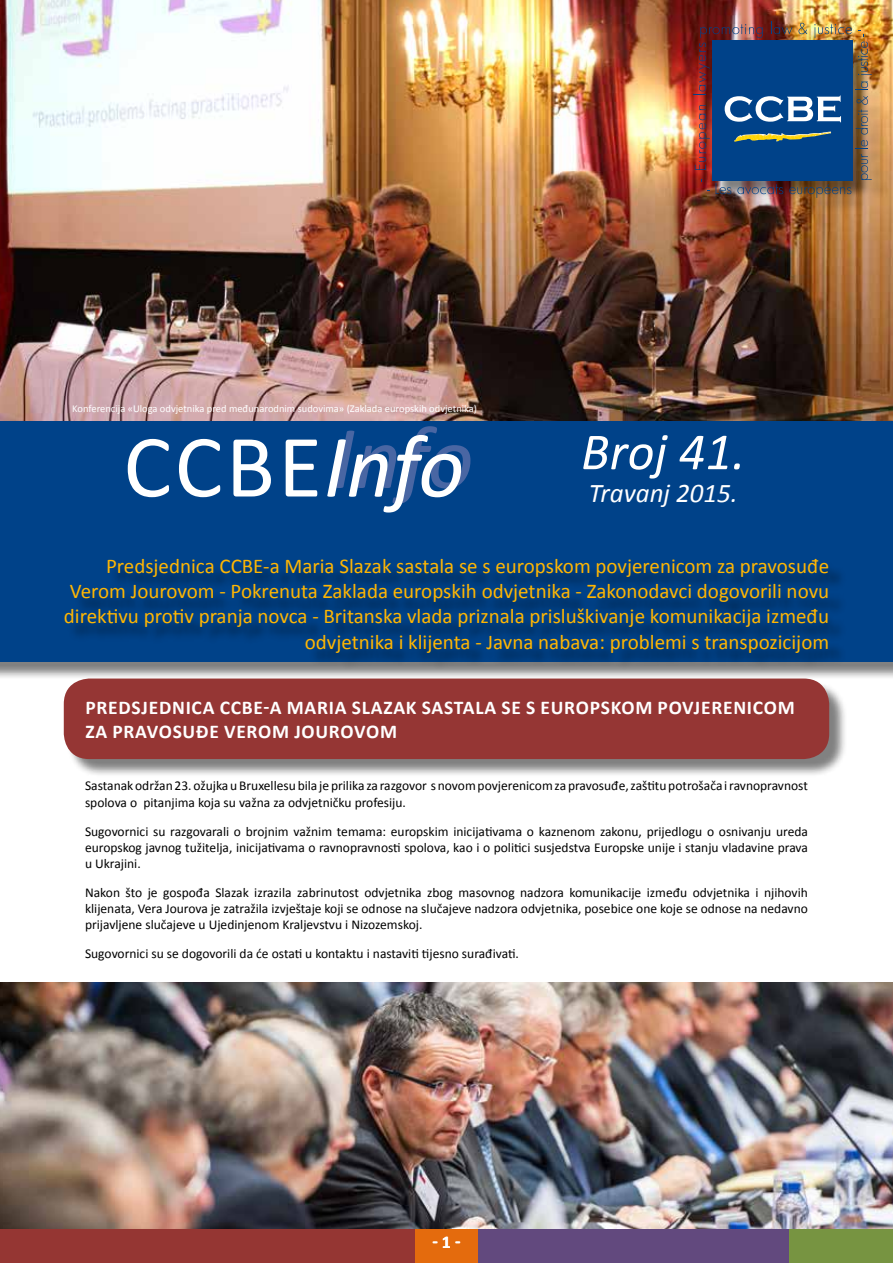
<style>
.page{position:relative;width:893px;height:1263px;background:#fff}
.page>*{position:absolute;margin:0;border:0;box-sizing:border-box;transform-origin:0 0}
.t1{font:90px "Calibri";color:#fff}
.t2{font:italic 52.5px "Calibri";color:#fff}
.t3{font:italic 27px "Calibri";color:#fff}
.t4{font:21px/25.2px "Calibri";color:#ffb602;text-align:right}
.t5{font:700 19.5px/23.4px "Calibri";letter-spacing:.04em;color:#fff}
.t6{font:700 18px "Calibri";color:#fff}
.t7{font:13.5px/16.2px "Calibri";color:#000;text-align:justify}
.t8{font:10.5px "Calibri";color:#fff}
.s1{font-style:italic;color:#4966a3}
</style>
<div class="page">
<div style="left:0;top:1220px;width:415px;height:43px;background:#953633"></div>
<div style="left:478px;top:1220px;width:311px;height:43px;background:#62497e"></div>
<div style="left:415px;top:1220px;width:63px;height:43px;background:#e46b0d"></div>
<div style="left:789px;top:1220px;width:104px;height:43px;background:#779441"></div>
<div style="left:0;top:423px;width:893px;height:257px;background:#000;opacity:.5"></div>
<div style="left:0;top:421px;width:893px;height:240px;background:#004289"></div>
<div style="left:66px;top:681px;width:782px;height:97px;background:#000;opacity:.5"></div>
<div style="left:64px;top:678px;width:765px;height:81px;background:#953634;border-radius:26px"></div>
<div style="left:67px;top:562px;width:780px;height:108px;background:#000;opacity:.5"></div>
<img style="left:0;top:982px;width:893px;height:247px">
<img style="left:0;top:0;width:893px;height:421px">
<div style="left:697px;top:26px;width:192px;height:189px;background:#000;opacity:.5"></div>
<img style="left:694px;top:22px;width:178px;height:176px">
<p class="t8" style="left:72px;top:402px;width:406px">Konferencija «Uloga odvjetnika pred međunarodnim sudovima» (Zaklada europskih odvjetnika)</p>
<h1 class="t1" style="left:123px;top:410px;width:352px">CCBE<span class="s1">Info</span></h1>
<h2 class="t2" style="left:581px;top:416px;width:166px">Broj 41.</h2>
<h3 class="t3" style="left:589px;top:474px;width:150px">Travanj 2015.</h3>
<p class="t4" style="left:64px;top:553px;width:767px">Predsjednica CCBE-a Maria Slazak sastala se s europskom povjerenicom za pravosuđe Verom Jourovom - Pokrenuta Zaklada europskih odvjetnika - Zakonodavci dogovorili novu direktivu protiv pranja novca - Britanska vlada priznala prisluškivanje komunikacija između odvjetnika i klijenta - Javna nabava: problemi s transpozicijom</p>
<h3 class="t5" style="left:85px;top:696px;width:711px">PREDSJEDNICA CCBE-A MARIA SLAZAK SASTALA SE S EUROPSKOM POVJERENICOM<br>ZA PRAVOSUĐE VEROM JOUROVOM</h3>
<p class="t7" style="left:85px;top:778px;width:724px">Sastanak održan 23. ožujka u Bruxellesu bila je prilika za razgovor s novom povjerenicom za pravosuđe, zaštitu potrošača i ravnopravnost spolova o pitanjima koja su važna za odvjetničku profesiju.</p>
<p class="t7" style="left:85px;top:823px;width:724px">Sugovornici su razgovarali o brojnim važnim temama: europskim inicijativama o kaznenom zakonu, prijedlogu o osnivanju ureda europskog javnog tužitelja, inicijativama o ravnopravnosti spolova, kao i o politici susjedstva Europske unije i stanju vladavine prava u Ukrajini.</p>
<p class="t7" style="left:85px;top:884px;width:724px">Nakon što je gospođa Slazak izrazila zabrinutost odvjetnika zbog masovnog nadzora komunikacije između odvjetnika i njihovih klijenata, Vera Jourova je zatražila izvještaje koji se odnose na slučajeve nadzora odvjetnika, posebice one koje se odnose na nedavno prijavljene slučajeve u Ujedinjenom Kraljevstvu i Nizozemskoj.</p>
<p class="t7" style="left:85px;top:946px;width:435px">Sugovornici su se dogovorili da će ostati u kontaktu i nastaviti tijesno surađivati.</p>
<h3 class="t6" style="left:432px;top:1231px;width:30px">- 1 -</h3>
</div>
